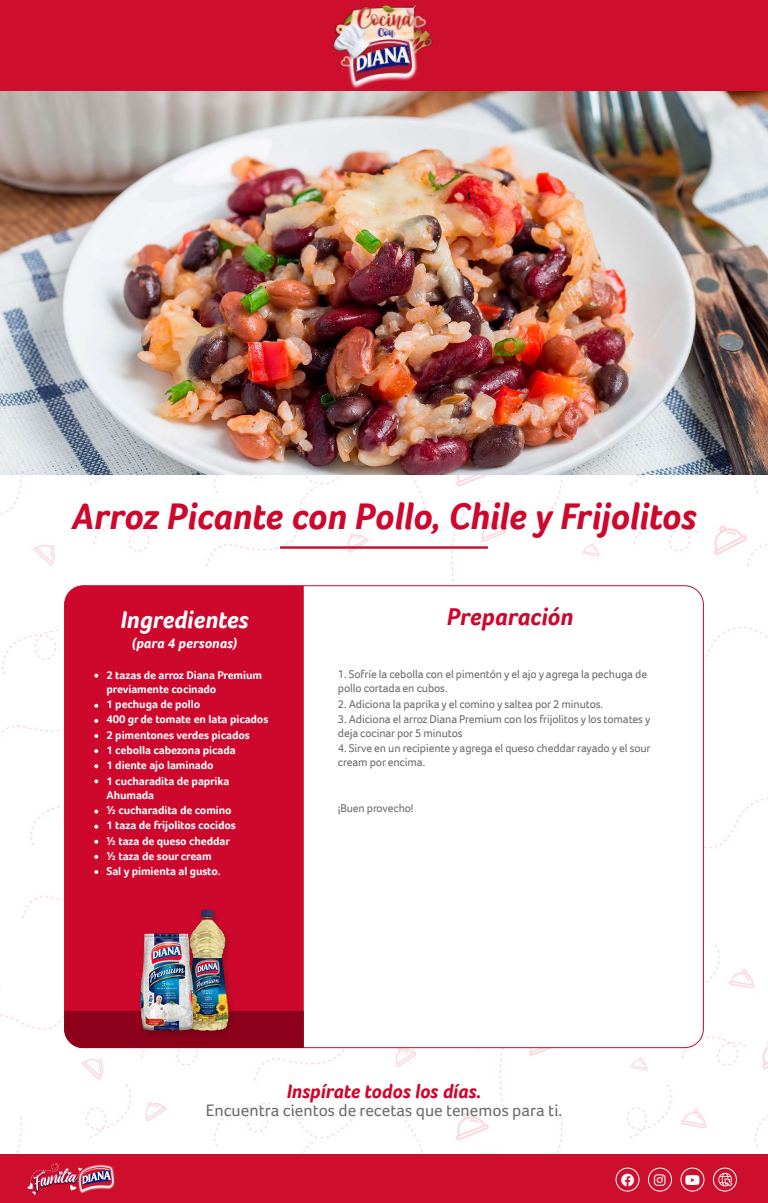
<style>
.page{position:relative;width:768px;height:1203px;background:#fff}
.page>*{position:absolute;margin:0;border:0;box-sizing:border-box;transform-origin:0 0}
.t1{font:italic 700 38px "Foco W06";color:#ce072d}
.t2{font:italic 700 24.96px "Foco W06";color:#fff}
.t3{font:italic 700 24.96px "Foco W06";color:#ce072d}
.t4{font:italic 700 20.16px "Foco";letter-spacing:-.005em;color:#ce072d}
.t5{font:17.12px "Foco";color:#6c6c6c}
.t6{font:italic 700 14.48px "Foco W06";color:#fff}
.t7{font:11.6px/14px "Foco W06";letter-spacing:-.01em;color:#6c6c6c}
.t8{font:700 11.6px/15.3px "Foco W06";letter-spacing:-.01em;color:#fff}
</style>
<div class="page">
<img style="left:0;top:474px;width:768px;height:679px">
<img style="left:0;top:91px;width:768px;height:383px">
<div style="left:0;top:0;width:768px;height:91px;background:#cd0e2d"></div>
<img style="left:332px;top:4px;width:101px;height:84px">
<div style="left:0;top:1154px;width:768px;height:49px;background:#cd0e2d"></div>
<img style="left:27px;top:1163px;width:88px;height:32px">
<svg style="left:718px;top:1172px;width:15px;height:14px"></svg>
<div style="left:616px;top:1167px;width:23px;height:24px;border:1px solid #fff;border-radius:50%"></div>
<div style="left:648px;top:1167px;width:24px;height:24px;border:1px solid #fff;border-radius:50%"></div>
<div style="left:681px;top:1167px;width:23px;height:24px;border:1px solid #fff;border-radius:50%"></div>
<div style="left:713px;top:1167px;width:24px;height:24px;border:1px solid #fff;border-radius:50%"></div>
<hr style="left:280px;top:546px;width:208px;height:3px;background:#ce072d">
<div style="left:65px;top:586px;width:638px;height:461px;background:#fff;border-radius:19px"></div>
<div style="left:65px;top:586px;width:239px;height:425px;background:#ce072d"></div>
<svg style="left:64px;top:1011px;width:240px;height:37px"></svg>
<img style="left:71px;top:867px;width:228px;height:228px">
<svg style="left:94px;top:673px;width:4px;height:4px"></svg>
<svg style="left:94px;top:704px;width:4px;height:4px"></svg>
<svg style="left:94px;top:734px;width:4px;height:4px"></svg>
<svg style="left:94px;top:719px;width:4px;height:4px"></svg>
<svg style="left:94px;top:764px;width:4px;height:4px"></svg>
<svg style="left:94px;top:749px;width:4px;height:4px"></svg>
<svg style="left:94px;top:824px;width:4px;height:4px"></svg>
<svg style="left:94px;top:840px;width:4px;height:4px"></svg>
<svg style="left:94px;top:855px;width:4px;height:4px"></svg>
<svg style="left:94px;top:870px;width:4px;height:4px"></svg>
<svg style="left:94px;top:809px;width:4px;height:4px"></svg>
<svg style="left:94px;top:779px;width:4px;height:4px"></svg>
<h1 class="t1" style="left:71px;top:494px;width:627px">Arroz Picante con Pollo, Chile y Frijolitos</h1>
<h2 class="t2" style="left:121px;top:605px;width:130px">Ingredientes</h2>
<h2 class="t3" style="left:447px;top:601px;width:128px">Preparación</h2>
<p class="t6" style="left:131px;top:635px;width:108px">(para 4 personas)</p>
<p class="t8" style="left:107px;top:668px;width:157px;line-height:14px">2 tazas de arroz Diana Premium previamente cocinado</p>
<p class="t8" style="left:107px;top:696px;width:163px">1 pechuga de pollo<br>400 gr de tomate en lata picados<br>2 pimentones verdes picados<br>1 cebolla cabezona picada<br>1 diente ajo laminado<br>1 cucharadita de paprika</p>
<p class="t8" style="left:107px;top:787px;width:131px">Ahumada<br>½ cucharadita de comino<br>1 taza de frijolitos cocidos ½ taza de queso cheddar ½ taza de sour cream<br>Sal y pimienta al gusto.</p>
<p class="t7" style="left:338px;top:667px;width:311px">1. Sofríe la cebolla con el pimentón y el ajo y agrega la pechuga de pollo cortada en cubos.</p>
<p class="t7" style="left:338px;top:697px;width:267px">2. Adiciona la paprika y el comino y saltea por 2 minutos.</p>
<p class="t7" style="left:338px;top:712px;width:314px">3. Adiciona el arroz Diana Premium con los frijolitos y los tomates y deja cocinar por 5 minutos</p>
<p class="t7" style="left:338px;top:741px;width:314px">4. Sirve en un recipiente y agrega el queso cheddar rayado y el sour cream por encima.</p>
<p class="t7" style="left:338px;top:801px;width:77px">¡Buen provecho!</p>
<h3 class="t4" style="left:287px;top:1079px;width:196px">Inspírate todos los días.</h3>
<h3 class="t5" style="left:206px;top:1101px;width:358px">Encuentra cientos de recetas que tenemos para ti.</h3>
</div>
